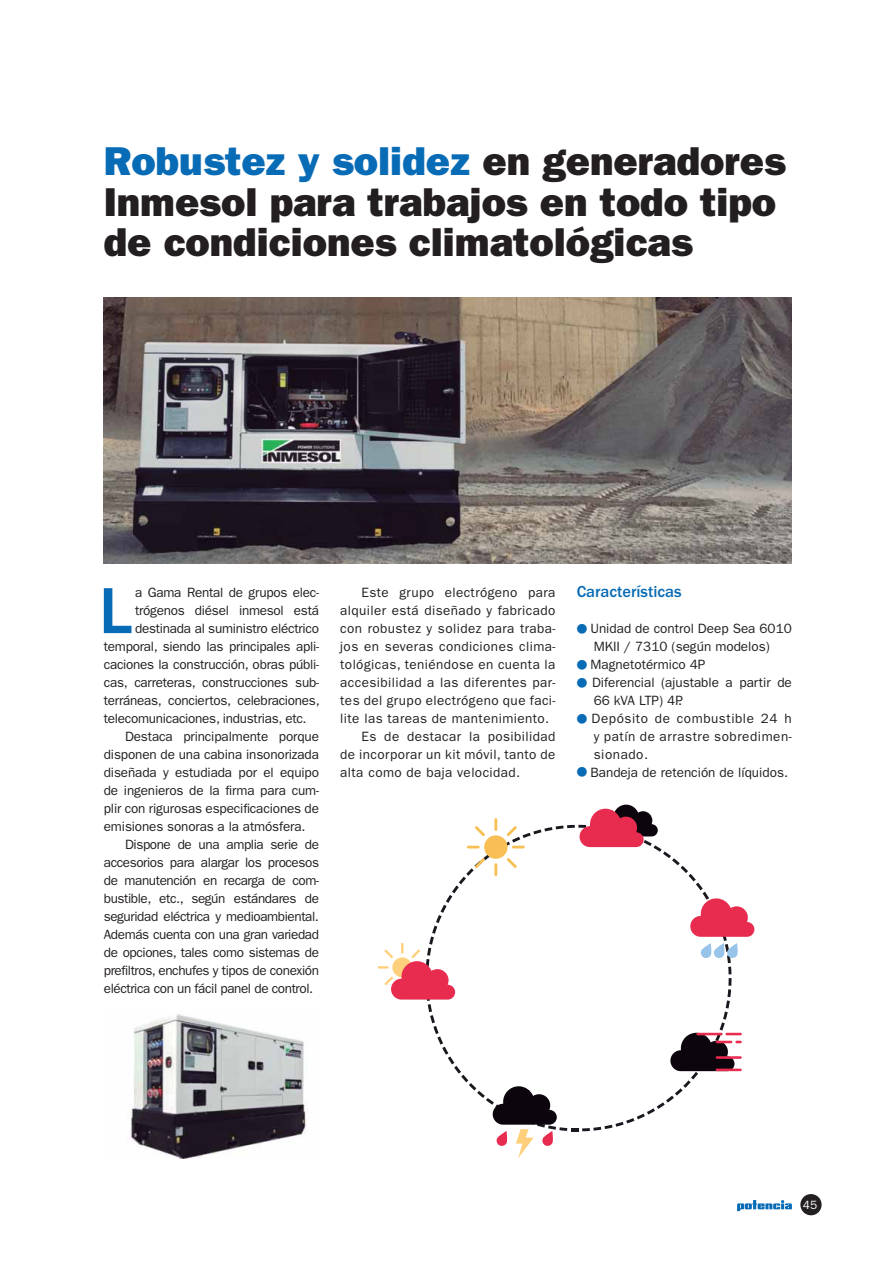
<style>
.page{position:relative;width:893px;height:1263px;background:#fff}
.page>*{position:absolute;margin:0;border:0;box-sizing:border-box;transform-origin:0 0}
.t1{font:500 67.35px "ITC Franklin Gothic Std";color:#086bb5}
.t2{font:40.5px/40.5px "ITC Franklin Gothic Std Hvy";color:#231f20}
.t3{font:500 16.5px "ITC Franklin Gothic Std";color:#086bb5}
.t4{font:13.5px/18px "ITC Franklin Gothic Std";letter-spacing:-.01em;color:#231f20}
.t5{font:13.5px "ITC Franklin Gothic Std";letter-spacing:.03em;color:#231f20}
.t6{font:13.5px "ITC Franklin Gothic Std";letter-spacing:-.03em;color:#231f20}
.t7{font:12px "ITC Franklin Gothic Std";color:#fff}
.s1{color:#086bb5}
</style>
<div class="page">
<div style="left:800px;top:1194px;width:21px;height:21px;background:#231f20;border-radius:50%"></div>
<svg style="left:737px;top:1200px;width:55px;height:11px"></svg>
<img style="left:104px;top:298px;width:688px;height:266px">
<img style="left:129px;top:1014px;width:179px;height:144px">
<svg style="left:378px;top:805px;width:376px;height:353px"></svg>
<hr style="left:716px;top:1056px;width:26px;height:3px;background:#e72c50">
<hr style="left:716px;top:1069px;width:26px;height:2px;background:#e72c50">
<h2 class="t2" style="left:104px;top:144px;width:683px"><span class="s1">Robustez y solidez</span> en generadores<br>Inmesol para trabajos en todo tipo de condiciones climatológicas</h2>
<h1 class="t1" style="left:99px;top:585px;width:35px">L</h1>
<p class="t4" style="left:135px;top:585px;width:185px">a Gama Rental de grupos elec-</p>
<p class="t4" style="left:135px;top:602px;width:185px">trógenos diésel inmesol está</p>
<p class="t4" style="left:135px;top:620px;width:185px">destinada al suministro eléctrico</p>
<p class="t4" style="left:104px;top:638px;width:217px">temporal, siendo las principales apli-</p>
<p class="t4" style="left:104px;top:656px;width:217px">caciones la construcción, obras públi-</p>
<p class="t4" style="left:104px;top:674px;width:217px">cas, carreteras, construcciones sub-</p>
<p class="t4" style="left:104px;top:692px;width:217px">terráneas, conciertos, celebraciones,</p>
<p class="t4" style="left:104px;top:710px;width:204px">telecomunicaciones, industrias, etc.</p>
<p class="t4" style="left:125px;top:728px;width:195px">Destaca principalmente porque</p>
<p class="t4" style="left:104px;top:746px;width:217px">disponen de una cabina insonorizada</p>
<p class="t4" style="left:104px;top:764px;width:217px">diseñada y estudiada por el equipo</p>
<p class="t4" style="left:104px;top:782px;width:217px">de ingenieros de la firma para cum-</p>
<p class="t4" style="left:104px;top:800px;width:217px">plir con rigurosas especificaciones de</p>
<p class="t4" style="left:104px;top:818px;width:203px">emisiones sonoras a la atmósfera.</p>
<p class="t6" style="left:125px;top:839px;width:195px">Dispone de una amplia serie de</p>
<p class="t6" style="left:104px;top:857px;width:217px">accesorios para alargar los procesos</p>
<p class="t6" style="left:104px;top:875px;width:217px">de manutención en recarga de com-</p>
<p class="t6" style="left:104px;top:893px;width:217px">bustible, etc., según estándares de</p>
<p class="t6" style="left:104px;top:911px;width:217px">seguridad eléctrica y medioambiental.</p>
<p class="t6" style="left:104px;top:929px;width:217px">Además cuenta con una gran variedad</p>
<p class="t6" style="left:104px;top:947px;width:217px">de opciones, tales como sistemas de</p>
<p class="t6" style="left:104px;top:965px;width:217px">prefiltros, enchufes y tipos de conexión</p>
<p class="t6" style="left:104px;top:983px;width:211px">eléctrica con un fácil panel de control.</p>
<p class="t5" style="left:361px;top:588px;width:195px">Este grupo electrógeno para</p>
<p class="t5" style="left:340px;top:605px;width:217px">alquiler está diseñado y fabricado</p>
<p class="t5" style="left:340px;top:623px;width:217px">con robustez y solidez para traba-</p>
<p class="t5" style="left:340px;top:641px;width:217px">jos en severas condiciones clima-</p>
<p class="t5" style="left:340px;top:659px;width:217px">tológicas, teniéndose en cuenta la</p>
<p class="t5" style="left:340px;top:677px;width:217px">accesibilidad a las diferentes par-</p>
<p class="t5" style="left:340px;top:695px;width:217px">tes del grupo electrógeno que faci-</p>
<p class="t5" style="left:340px;top:713px;width:210px">lite las tareas de mantenimiento.</p>
<p class="t5" style="left:361px;top:731px;width:195px">Es de destacar la posibilidad</p>
<p class="t5" style="left:340px;top:749px;width:217px">de incorporar un kit móvil, tanto de</p>
<p class="t5" style="left:340px;top:767px;width:181px">alta como de baja velocidad.</p>
<p class="t3" style="left:577px;top:585px;width:106px">Características</p>
<p class="t4" style="left:590px;top:620px;width:203px">Unidad de control Deep Sea 6010<br>MKII / 7310 (según modelos)<br>Magnetotérmico 4P<br>Diferencial (ajustable a partir de<br>66 kVA LTP) 4P.<br>Depósito de combustible 24 h y patín de arrastre sobredimen&shy;sionado.<br>Bandeja de retención de líquidos.</p>
<p class="t7" style="left:803px;top:1200px;width:16px">45</p>
</div>
